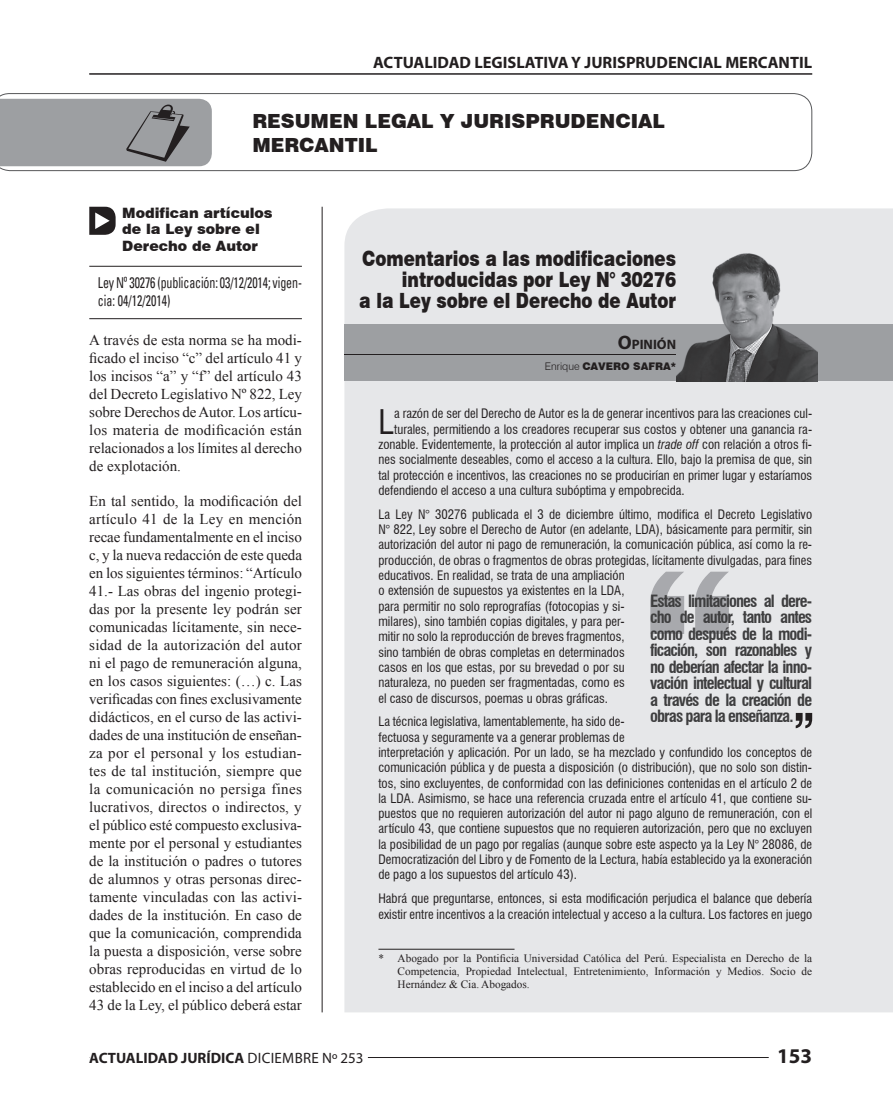
<style>
.page{position:relative;width:893px;height:1106px;background:#fff}
.page>*{position:absolute;margin:0;border:0;box-sizing:border-box;transform-origin:0 0}
.t1{font:225px "Swiss 921 BT Regular A";color:#a8a9ad}
.t2{font:condensed 33.15px "Swiss 721 BT";color:#231f20}
.t3{font:900 21px/21px "Swiss 721 BT";color:#231f20;text-align:right;scale:.8 1}
.t4{font:700 21px "Myriad Pro";color:#231f20}
.t5{font:900 19.5px/24px "Swiss 721 BT";color:#231f20}
.t6{font:700 condensed 16.5px/16.5px "Swiss 721 BT";letter-spacing:-.055em;color:#3e3e3f;text-align:justify}
.t7{font:700 16.5px "Myriad Pro";color:#231f20}
.t8{font:15px/18px "Times New Roman";letter-spacing:-.005em;color:#231f20;text-align:justify}
.t9{font:condensed 15px/18px "Univers";letter-spacing:-.01em;color:#231f20;scale:.8 1}
.t10{font:700 15px "Myriad Pro";color:#231f20}
.t11{font:900 14.25px/16.5px "Swiss 721 BT";color:#231f20}
.t12{font:700 13.65px "Myriad Pro";color:#231f20}
.t13{font:condensed 12.75px/15.3px "Swiss 721 BT";color:#231f20}
.t14{font:11.25px/12.8px "Times New Roman";color:#231f20;text-align:justify}
.t15{font:900 10.5px "Swiss 721 BT";color:#231f20}
.s1{font-size:19.5px}
.s2{font-weight:300}
.s3{font-style:italic}
.s4{font-weight:400}
</style>
<div class="page">
<hr style="left:89px;top:74px;width:723px;height:1px;background:#231f20">
<hr style="left:89px;top:1057px;width:719px;height:1px;background:#231f20">
<div style="left:89px;top:1045px;width:279px;height:23px;background:#fff"></div>
<div style="left:769px;top:1045px;width:43px;height:22px;background:#fff"></div>
<svg style="left:0;top:93px;width:812px;height:78px"></svg>
<hr style="left:322px;top:207px;width:1px;height:805px;background:#231f20">
<hr style="left:89px;top:266px;width:213px;height:1px;background:#231f20">
<hr style="left:89px;top:318px;width:213px;height:1px;background:#231f20">
<svg style="left:89px;top:207px;width:27px;height:28px"></svg>
<div style="left:344px;top:208px;width:549px;height:804px;background:#e6e7e9"></div>
<div style="left:344px;top:324px;width:549px;height:57px;background:#9d9fa2"></div>
<hr style="left:344px;top:355px;width:332px;height:1px;background:#231f20">
<hr style="left:378px;top:948px;width:136px;height:1px;background:#231f20">
<img style="left:676px;top:245px;width:141px;height:136px">
<svg style="left:796px;top:713px;width:16px;height:15px"></svg>
<div style="left:0;top:99px;width:212px;height:67px;background:#9d9fa2"></div>
<p class="t7" style="left:373px;top:51px;width:440px">ACTUALIDAD LEGISLATIVA Y JURISPRUDENCIAL MERCANTIL</p>
<h3 class="t5" style="left:252px;top:109px;width:414px">RESUMEN LEGAL Y JURISPRUDENCIAL<br>MERCANTIL</h3>
<p class="t11" style="left:122px;top:204px;width:152px">Modifican artículos de la Ley sobre el<br>Derecho de Autor</p>
<p class="t9" style="left:98px;top:273px;width:257px">Ley Nº 30276 (publicación: 03/12/2014; vigen&shy;cia: 04/12/2014)</p>
<p class="t8" style="left:89px;top:331px;width:214px">A través de esta norma se ha modi&shy;ficado el inciso “c” del artículo 41 y los incisos “a” y “f” del artículo 43 del Decreto Legislativo Nº 822, Ley sobre Derechos de Autor. Los artícu&shy;los materia de modificación están relacionados a los límites al derecho de explotación.</p>
<p class="t8" style="left:89px;top:491px;width:214px">En tal sentido, la modificación del artículo 41 de la Ley en mención recae fundamentalmente en el inciso c, y la nueva redacción de este queda en los siguientes términos: “Artículo 41.- Las obras del ingenio protegi&shy;das por la presente ley podrán ser comunicadas lícitamente, sin nece&shy;sidad de la autorización del autor ni el pago de remuneración alguna, en los casos siguientes: (…) c. Las verificadas con fines exclusivamente didácticos, en el curso de las activi&shy;dades de una institución de enseñan&shy;za por el personal y los estudian&shy;tes de tal institución, siempre que la comunicación no persiga fines lucrativos, directos o indirectos, y el público esté compuesto exclusiva&shy;mente por el personal y estudiantes de la institución o padres o tutores de alumnos y otras personas direc&shy;tamente vinculadas con las activi&shy;dades de la institución. En caso de que la comunicación, comprendida la puesta a disposición, verse sobre obras reproducidas en virtud de lo establecido en el inciso a del artículo 43 de la Ley, el público deberá estar</p>
<h3 class="t3" style="left:359px;top:248px;width:397px">Comentarios a las modificaciones introducidas por Ley N° 30276<br>a la Ley sobre el Derecho de Autor</h3>
<p class="t12" style="left:618px;top:335px;width:60px"><span class="s1">O</span>PINIÓN</p>
<p class="t15" style="left:545px;top:359px;width:133px"><span class="s2">Enrique</span> CAVERO SAFRA*</p>
<h2 class="t2" style="left:378px;top:402px;width:17px">L</h2>
<p class="t13" style="left:394px;top:406px;width:419px">a razón de ser del Derecho de Autor es la de generar incentivos para las creaciones cul-</p>
<p class="t13" style="left:394px;top:421px;width:419px">turales, permitiendo a los creadores recuperar sus costos y obtener una ganancia ra-</p>
<p class="t13" style="left:378px;top:437px;width:435px">zonable. Evidentemente, la protección al autor implica un <span class="s3">trade off</span> con relación a otros fi-</p>
<p class="t13" style="left:378px;top:452px;width:435px">nes socialmente deseables, como el acceso a la cultura. Ello, bajo la premisa de que, sin</p>
<p class="t13" style="left:378px;top:467px;width:435px">tal protección e incentivos, las creaciones no se producirían en primer lugar y estaríamos</p>
<p class="t13" style="left:378px;top:483px;width:308px">defendiendo el acceso a una cultura subóptima y empobrecida.</p>
<p class="t13" style="left:378px;top:506px;width:435px">La Ley N° 30276 publicada el 3 de diciembre último, modifica el Decreto Legislativo N° 822, Ley sobre el Derecho de Autor (en adelante, LDA), básicamente para permitir, sin autorización del autor ni pago de remuneración, la comunicación pública, así como la re&shy;producción, de obras o fragmentos de obras protegidas, lícitamente divulgadas, para fines educativos. En realidad, se trata de una ampliación<br>o extensión de supuestos ya existentes en la LDA,<br>para permitir no solo reprografías (fotocopias y si-<br>milares), sino también copias digitales, y para per-<br>mitir no solo la reproducción de breves fragmentos,<br>sino también de obras completas en determinados<br>casos en los que estas, por su brevedad o por su<br>naturaleza, no pueden ser fragmentadas, como es<br>el caso de discursos, poemas u obras gráficas.</p>
<p class="t13" style="left:378px;top:714px;width:435px">La técnica legislativa, lamentablemente, ha sido de-<br>fectuosa y seguramente va a generar problemas de<br>interpretación y aplicación. Por un lado, se ha mezclado y confundido los conceptos de comunicación pública y de puesta a disposición (o distribución), que no solo son distin&shy;tos, sino excluyentes, de conformidad con las definiciones contenidas en el artículo 2 de la LDA. Asimismo, se hace una referencia cruzada entre el artículo 41, que contiene su&shy;puestos que no requieren autorización del autor ni pago alguno de remuneración, con el artículo 43, que contiene supuestos que no requieren autorización, pero que no excluyen la posibilidad de un pago por regalías (aunque sobre este aspecto ya la Ley N° 28086, de Democratización del Libro y de Fomento de la Lectura, había establecido ya la exoneración de pago a los supuestos del artículo 43).</p>
<p class="t13" style="left:378px;top:891px;width:435px">Habrá que preguntarse, entonces, si esta modificación perjudica el balance que debería existir entre incentivos a la creación intelectual y acceso a la cultura. Los factores en juego</p>
<h1 class="t1" style="left:639px;top:516px;width:103px">“</h1>
<p class="t6" style="left:650px;top:592px;width:164px">Estas limitaciones al dere&shy;cho de autor, tanto antes como después de la modi&shy;ficación, son razonables y no deberían afectar la inno&shy;vación intelectual y cultural a través de la creación de obras para la enseñanza.</p>
<p class="t14" style="left:398px;top:952px;width:416px;text-indent:-19px">* Abogado por la Pontificia Universidad Católica del Perú. Especialista en Derecho de la Competencia, Propiedad Intelectual, Entretenimiento, Información y Medios. Socio de Hernández &amp; Cia. Abogados.</p>
<p class="t10" style="left:89px;top:1048px;width:276px">ACTUALIDAD JURÍDICA <span class="s4">DICIEMBRE Nº 253</span></p>
<h3 class="t4" style="left:777px;top:1042px;width:36px">153</h3>
</div>
